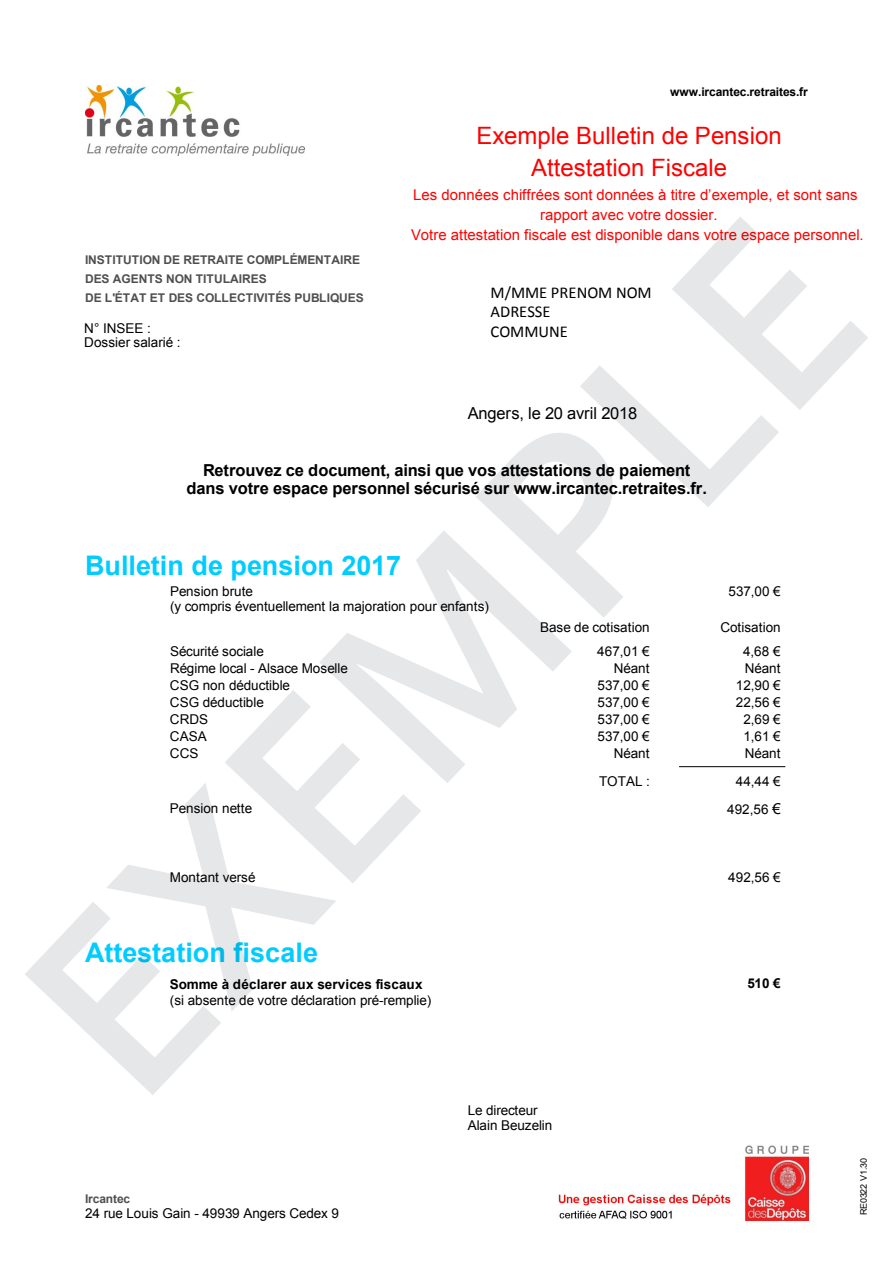
<style>
.page{position:relative;width:893px;height:1263px;background:#fff}
.page>*{position:absolute;margin:0;border:0;box-sizing:border-box;transform-origin:0 0}
.t1{font:700 27px "Arial";color:#0cf}
.t2{font:24px/31.7px "Arial";color:#f00;text-align:center}
.t3{font:700 16.5px "Arial";letter-spacing:-.01em;color:#000}
.t4{font:16.5px/19.5px "Calibri";color:#000}
.t5{font:16.5px "Arial";letter-spacing:-.01em;color:#000}
.t6{font:15px "Arial";color:#f00}
.t7{font:15px "Arial";color:#000}
.t8{font:13.5px/17px "Arial";letter-spacing:.005em;color:#000}
.t9{font:700 13.5px "Arial";letter-spacing:.005em;color:#000}
.t10{font:700 12px/19.2px "Arial";color:#4f4f4f}
.t11{font:700 12px "Arial";letter-spacing:-.005em;color:#000}
.t12{font:9px "Arial";letter-spacing:-.025em;color:#000}
</style>
<div class="page">
<img style="left:85px;top:85px;width:219px;height:71px">
<img style="left:558px;top:1145px;width:250px;height:75px">
<hr style="left:679px;top:766px;width:106px;height:1px;background:#000">
<svg style="left:25px;top:902px;width:196px;height:193px"></svg>
<svg style="left:106px;top:783px;width:230px;height:228px"></svg>
<svg style="left:225px;top:690px;width:196px;height:193px"></svg>
<svg style="left:319px;top:531px;width:253px;height:252px"></svg>
<svg style="left:476px;top:217px;width:392px;height:401px"></svg>
<p class="t11" style="left:670px;top:84px;width:139px">www.ircantec.retraites.fr</p>
<p class="t10" style="left:85px;top:250px;width:280px">INSTITUTION DE RETRAITE COMPLÉMENTAIRE<br>DES AGENTS NON TITULAIRES<br>DE L'ÉTAT ET DES COLLECTIVITÉS PUBLIQUES</p>
<p class="t8" style="left:84px;top:321px;width:98px;line-height:14.7px">N° INSEE :<br>Dossier salarié :</p>
<h2 class="t2" style="left:476px;top:120px;width:307px">Exemple Bulletin de Pension<br>Attestation Fiscale</h2>
<p class="t6" style="left:413px;top:185px;width:446px">Les données chiffrées sont données à titre d’exemple, et sont sans</p>
<p class="t6" style="left:540px;top:205px;width:179px">rapport avec votre dossier.</p>
<p class="t6" style="left:411px;top:225px;width:454px">Votre attestation fiscale est disponible dans votre espace personnel.</p>
<p class="t4" style="left:490px;top:283px;width:163px">M/MME PRENOM NOM<br>ADRESSE<br>COMMUNE</p>
<p class="t5" style="left:468px;top:402px;width:171px">Angers, le 20 avril 2018</p>
<p class="t3" style="left:203px;top:459px;width:489px">Retrouvez ce document, ainsi que vos attestations de paiement</p>
<p class="t3" style="left:187px;top:478px;width:522px">dans votre espace personnel sécurisé sur www.ircantec.retraites.fr.</p>
<h1 class="t1" style="left:85px;top:547px;width:318px">Bulletin de pension 2017</h1>
<p class="t8" style="left:170px;top:584px;width:321px;line-height:14.7px">Pension brute<br>(y compris éventuellement la majoration pour enfants)</p>
<p class="t8" style="left:170px;top:643px;width:179px">Sécurité sociale<br>Régime local - Alsace Moselle<br>CSG non déductible<br>CSG déductible<br>CRDS<br>CASA<br>CCS</p>
<p class="t8" style="left:170px;top:800px;width:84px">Pension nette</p>
<p class="t8" style="left:170px;top:869px;width:87px">Montant versé</p>
<h1 class="t1" style="left:85px;top:934px;width:234px">Attestation fiscale</h1>
<p class="t9" style="left:170px;top:976px;width:254px">Somme à déclarer aux services fiscaux</p>
<p class="t8" style="left:170px;top:992px;width:263px">(si absente de votre déclaration pré-remplie)</p>
<p class="t8" style="left:540px;top:616px;width:111px;line-height:23.7px;text-align:right">Base de cotisation<br>467,01 €</p>
<p class="t8" style="left:598px;top:677px;width:54px;text-align:justify">537,00 € 537,00 € 537,00 € 537,00 €</p>
<p class="t8" style="left:599px;top:773px;width:52px">TOTAL :</p>
<p class="t8" style="left:614px;top:660px;width:37px">Néant</p>
<p class="t8" style="left:614px;top:745px;width:37px">Néant</p>
<p class="t10" style="left:85px;top:1190px;width:47px">Ircantec</p>
<p class="t8" style="left:85px;top:1205px;width:256px">24 rue Louis Gain - 49939 Angers Cedex 9</p>
<p class="t8" style="left:468px;top:1103px;width:86px;line-height:14.7px">Le directeur<br>Alain Beuzelin</p>
<p class="t8" style="left:729px;top:583px;width:54px">537,00 €</p>
<p class="t8" style="left:720px;top:619px;width:62px">Cotisation</p>
<p class="t8" style="left:743px;top:643px;width:39px">4,68 €</p>
<p class="t8" style="left:745px;top:660px;width:37px">Néant</p>
<p class="t8" style="left:736px;top:677px;width:46px">12,90 €<br>22,56 €</p>
<p class="t8" style="left:743px;top:711px;width:39px">2,69 €<br>1,61 €</p>
<p class="t8" style="left:745px;top:745px;width:37px">Néant</p>
<p class="t8" style="left:736px;top:773px;width:46px">44,44 €</p>
<p class="t7" style="left:773px;top:799px;width:10px">€</p>
<p class="t8" style="left:727px;top:801px;width:43px">492,56</p>
<p class="t8" style="left:728px;top:869px;width:54px">492,56 €</p>
<p class="t9" style="left:747px;top:974px;width:35px">510 €</p>
<p class="t12" style="left:858px;top:1215px;width:58px;rotate:-90deg">RE0322 V1.30</p>
</div>
